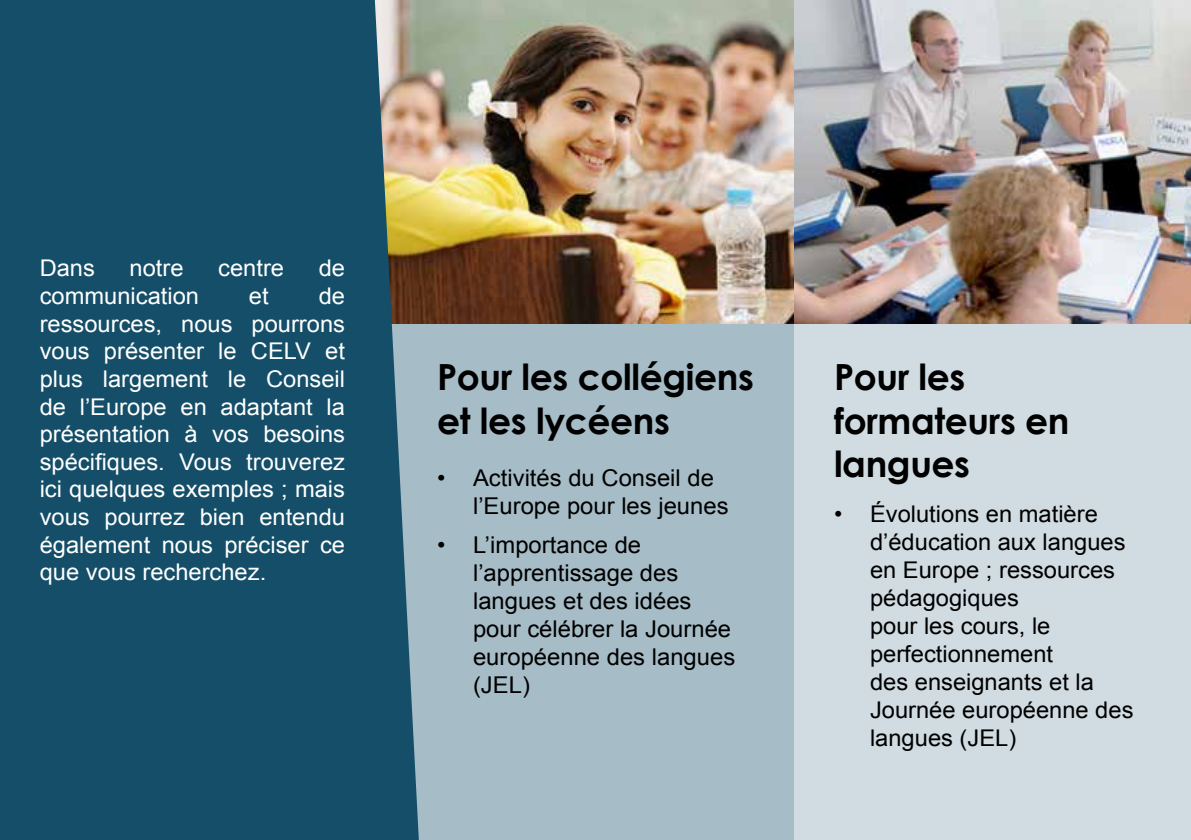
<style>
.page{position:relative;width:1191px;height:840px;background:#fff}
.page>*{position:absolute;margin:0;border:0;box-sizing:border-box;transform-origin:0 0}
.t1{font:700 36px/43.2px "Century Gothic";letter-spacing:-.01em;color:#000}
.t2{font:23.2px/28px "Arial";color:#000}
.t3{font:23px/27.6px "Arial";color:#fff;text-align:justify}
.t4{font:23px/28px "Arial";color:#000}
</style>
<div class="page">
<div style="left:794px;top:323px;width:397px;height:516px;background:#d0dce1"></div>
<div style="left:351px;top:266px;width:443px;height:573px;background:#a6bcc6"></div>
<img style="left:419px;top:0;width:772px;height:323px">
<div style="left:0;top:0;width:419px;height:839px;background:#144e68"></div>
<p class="t3" style="left:40px;top:254px;width:57px">Dans</p>
<p class="t3" style="left:130px;top:254px;width:55px">notre</p>
<p class="t3" style="left:218px;top:254px;width:67px">centre</p>
<p class="t3" style="left:319px;top:254px;width:28px">de</p>
<p class="t3" style="left:40px;top:282px;width:161px">communication</p>
<p class="t3" style="left:249px;top:282px;width:21px">et</p>
<p class="t3" style="left:40px;top:282px;width:307px;text-indent:279px">de ressources, nous pourrons vous présenter le CELV et plus largement le Conseil de l’Europe en adaptant la présentation à vos besoins spécifiques. Vous trouverez ici quelques exemples ; mais vous pourrez bien entendu également nous préciser ce que vous recherchez.</p>
<h1 class="t1" style="left:437px;top:354px;width:318px">Pour les collégiens et les lycéens</h1>
<p class="t2" style="left:473px;top:463px;width:257px;text-indent:-36px">• Activités du Conseil de l’Europe pour les jeunes</p>
<p class="t2" style="left:473px;top:531px;width:264px;text-indent:-36px">• L’importance de l’apprentissage des langues et des idées pour célébrer la Journée européenne des langues (JEL)</p>
<h1 class="t1" style="left:834px;top:354px;width:237px">Pour les formateurs en langues</h1>
<p class="t4" style="left:870px;top:499px;width:265px;text-indent:-36px">• Évolutions en matière d’éducation aux langues en Europe ; ressources pédagogiques<br>pour les cours, le perfectionnement<br>des enseignants et la<br>Journée européenne des langues (JEL)</p>
</div>
